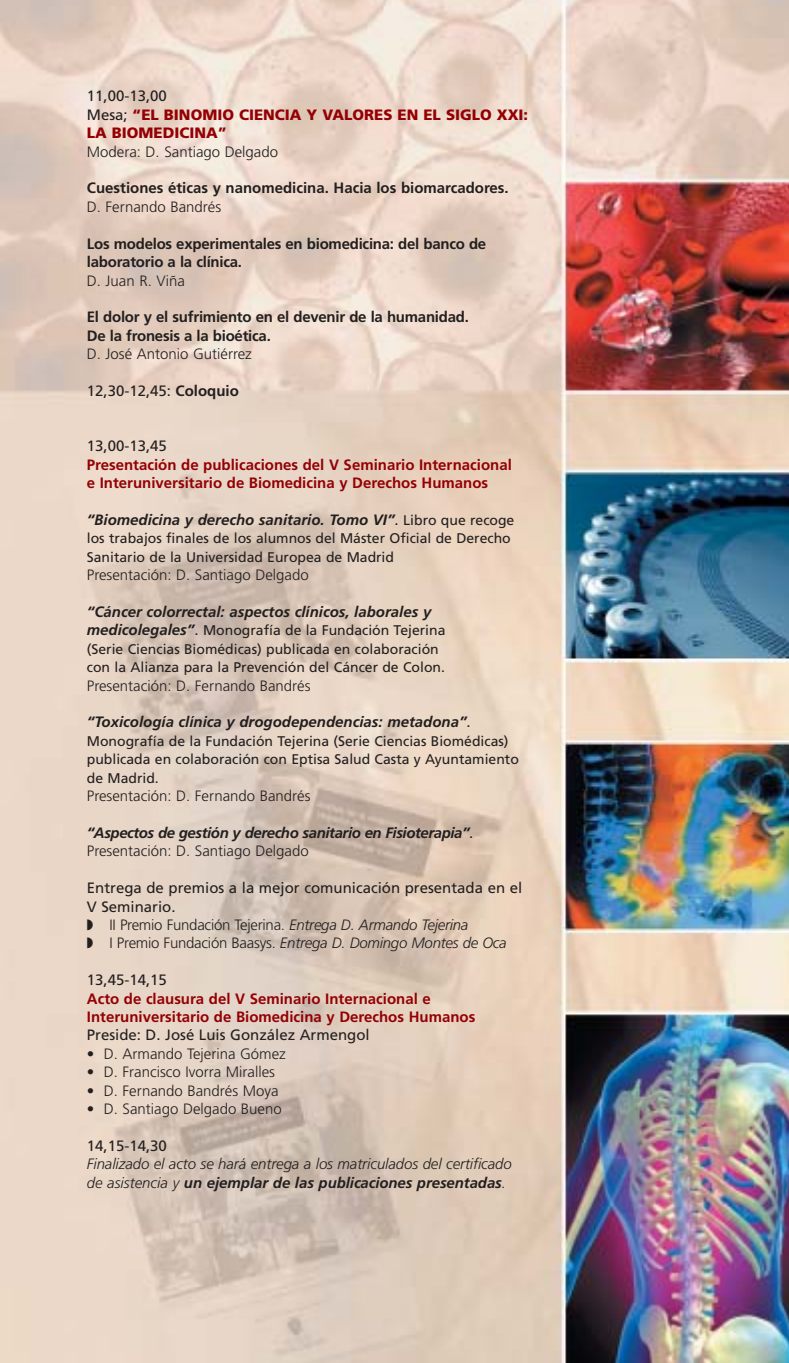
<style>
.page{position:relative;width:789px;height:1363px;background:#fff}
.page>*{position:absolute;margin:0;border:0;box-sizing:border-box;transform-origin:0 0}
.t1{font:300 15px "Frutiger";color:#231f1f}
.t2{font:15px/18.4px "Frutiger";color:#231f1f}
.t3{font:700 15px/18.4px "Frutiger";letter-spacing:-.015em;color:#231f1f}
.t4{font:700 15px/18.4px "Frutiger";color:#940003}
.t5{font:italic 700 15px "Frutiger";color:#231f1f}
.t6{font:italic 300 15px/18.4px "Frutiger";letter-spacing:-.005em;color:#231f1f}
.t7{font:italic 700 15px/18.4px "Frutiger";letter-spacing:-.03em;color:#231f1f}
.t8{font:900 15px/18.4px "Frutiger";color:#940003}
.t9{font:14px/18.4px "Frutiger";color:#231f1f}
.s1{font-weight:400;color:#231f1f}
.s2{font-weight:700}
.s3{font-weight:400;font-style:normal}
.s4{font-weight:400;font-style:normal;font-size:14px}
.s5{font-weight:700;font-style:italic;font-size:15px}
.s6{font-size:15px}
.s7{font-weight:300;font-style:normal}
.s8{font-weight:300}
.s9{font-weight:300;font-style:italic}
</style>
<div class="page">
<img style="left:0;top:0;width:789px;height:1362px">
<p class="t8" style="left:87px;top:88px;width:443px"><span class="s1">11,00-13,00<br>Mesa;</span> “EL BINOMIO CIENCIA Y VALORES EN EL SIGLO XXI:<br>LA BIOMEDICINA”</p>
<p class="t1" style="left:87px;top:145px;width:193px">Modera: D. Santiago Delgado</p>
<p class="t3" style="left:87px;top:180px;width:423px">Cuestiones éticas y nanomedicina. Hacia los biomarcadores.</p>
<p class="t1" style="left:87px;top:201px;width:136px">D. Fernando Bandrés</p>
<p class="t3" style="left:87px;top:235px;width:401px">Los modelos experimentales en biomedicina: del banco de laboratorio a la clínica.</p>
<p class="t1" style="left:87px;top:274px;width:100px">D. Juan R. Viña</p>
<p class="t3" style="left:87px;top:309px;width:384px">El dolor y el sufrimiento en el devenir de la humanidad.<br>De la fronesis a la bioética.</p>
<p class="t1" style="left:87px;top:348px;width:167px">D. José Antonio Gutiérrez</p>
<p class="t2" style="left:87px;top:383px;width:154px">12,30-12,45: <span class="s2">Coloquio</span></p>
<p class="t2" style="left:87px;top:438px;width:82px">13,00-13,45</p>
<p class="t4" style="left:87px;top:456px;width:427px">Presentación de publicaciones del V Seminario Internacional e Interuniversitario de Biomedicina y Derechos Humanos</p>
<p class="t5" style="left:87px;top:513px;width:429px">“Biomedicina y derecho sanitario. Tomo VI”<span class="s3">.</span> <span class="s4">Libro que recoge</span></p>
<p class="t9" style="left:87px;top:530px;width:425px">los trabajos finales de los alumnos del Máster Oficial de Derecho<br>Sanitario de la Universidad Europea de Madrid</p>
<p class="t1" style="left:87px;top:569px;width:223px">Presentación: D. Santiago Delgado</p>
<p class="t5" style="left:87px;top:605px;width:346px">“Cáncer colorrectal: aspectos clínicos, laborales y</p>
<p class="t9" style="left:87px;top:622px;width:360px"><span class="s5">medicolegales”</span><span class="s6">.</span> Monografía de la Fundación Tejerina (Serie Ciencias Biomédicas) publicada en colaboración con la Alianza para la Prevención del Cáncer de Colon.</p>
<p class="t1" style="left:87px;top:679px;width:225px">Presentación: D. Fernando Bandrés</p>
<p class="t5" style="left:87px;top:716px;width:385px">“Toxicología clínica y drogodependencias: metadona”<span class="s3">.</span></p>
<p class="t9" style="left:87px;top:732px;width:434px">Monografía de la Fundación Tejerina (Serie Ciencias Biomédicas) publicada en colaboración con Eptisa Salud Casta y Ayuntamiento de Madrid.</p>
<p class="t1" style="left:87px;top:789px;width:225px">Presentación: D. Fernando Bandrés</p>
<p class="t7" style="left:87px;top:824px;width:388px">“Aspectos de gestión y derecho sanitario en Fisioterapia”<span class="s3">.<br></span><span class="s7">Presentación: D. Santiago Delgado</span></p>
<p class="t2" style="left:87px;top:879px;width:437px">Entrega de premios a la mejor comunicación presentada en el V Seminario.<br>◗ <span class="s8">II Premio Fundación Tejerina.</span> <span class="s9">Entrega D. Armando Tejerina<br></span>◗ <span class="s8">I Premio Fundación Baasys.</span> <span class="s9">Entrega D. Domingo Montes de Oca</span></p>
<p class="t2" style="left:87px;top:971px;width:82px">13,45-14,15</p>
<p class="t4" style="left:87px;top:990px;width:390px">Acto de clausura del V Seminario Internacional e<br>Interuniversitario de Biomedicina y Derechos Humanos</p>
<p class="t2" style="left:87px;top:1027px;width:284px">Preside: D. José Luis González Armengol</p>
<p class="t1" style="left:87px;top:1047px;width:201px">• D. Armando Tejerina Gómez</p>
<p class="t1" style="left:87px;top:1065px;width:190px">• D. Francisco Ivorra Miralles</p>
<p class="t1" style="left:87px;top:1084px;width:193px">• D. Fernando Bandrés Moya</p>
<p class="t1" style="left:87px;top:1102px;width:196px">• D. Santiago Delgado Bueno</p>
<p class="t2" style="left:87px;top:1137px;width:82px">14,15-14,30</p>
<p class="t6" style="left:87px;top:1155px;width:427px">Finalizado el acto se hará entrega a los matriculados del certificado de asistencia y <span class="s2">un ejemplar de las publicaciones presentadas</span>.</p>
</div>
